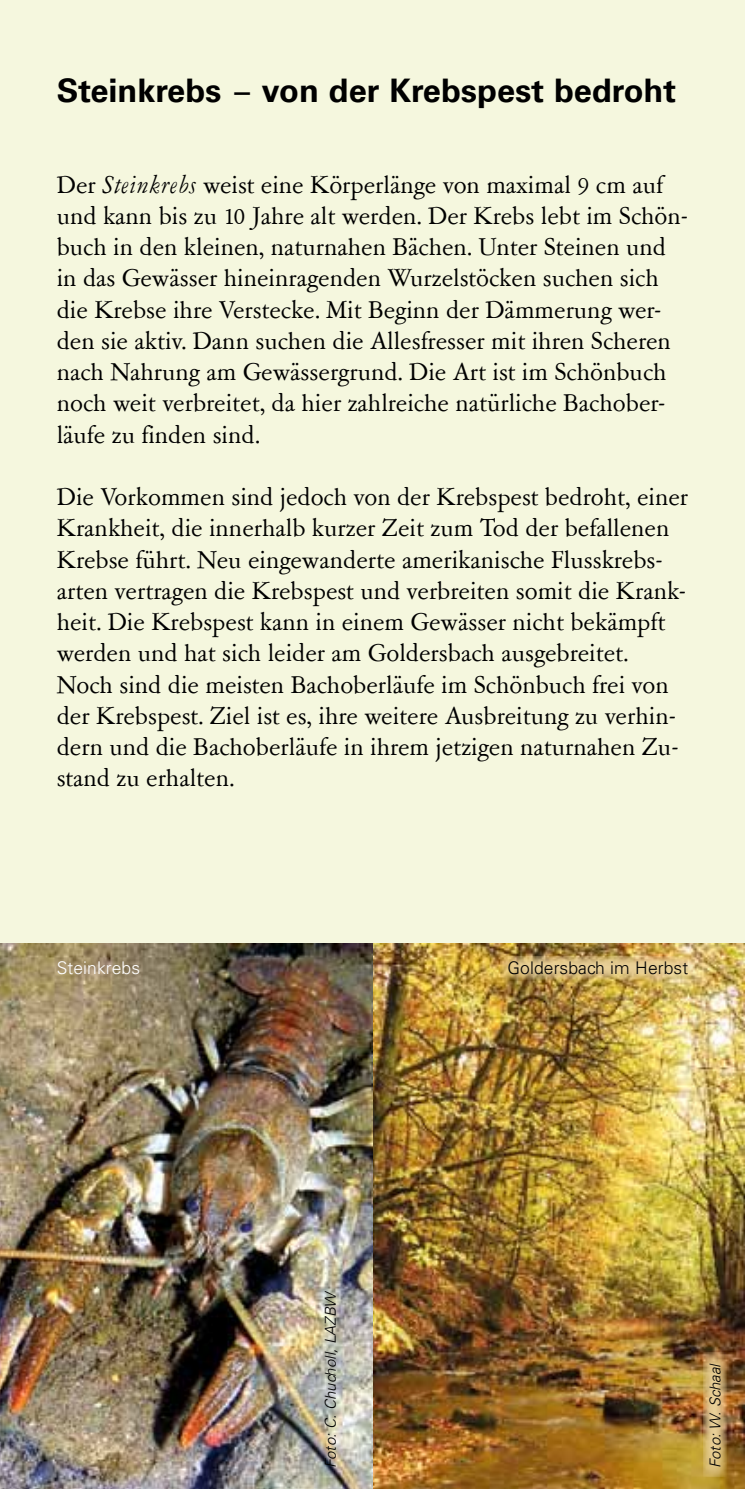
<style>
.page{position:relative;width:745px;height:1489px;background:#fff}
.page>*{position:absolute;margin:0;border:0;box-sizing:border-box;transform-origin:0 0}
.t1{font:700 32.5px "Univers LT";color:#000}
.t2{font:27.5px/31.2px "Garamont Amst SB Rom";color:#000}
.t3{font:300 17.5px "Univers LT";letter-spacing:.005em;color:#000}
.t4{font:300 17.5px "Univers LT";letter-spacing:.005em;color:#fff}
.t5{font:italic 300 15px "Univers LT";letter-spacing:.005em;color:#000}
.s1{font-family:"Univers"}
.s2{font-family:"Garamont Amst SB";font-style:italic}
</style>
<div class="page">
<div style="left:0;top:0;width:744px;height:1488px;background:#f5f7de"></div>
<hr style="left:744px;top:0;width:1px;height:1488px;background:#f5f7de">
<img style="left:0;top:943px;width:744px;height:545px">
<svg style="left:500px;top:956px;width:194px;height:23px;background:#d9bd7f"></svg>
<svg style="left:702px;top:1351px;width:24px;height:125px;background:#ccac6f"></svg>
<p class="t1" style="left:57px;top:71px;width:620px">Steinkrebs <span class="s1">–</span> von der Krebspest bedroht</p>
<p class="t2" style="left:57px;top:170px;width:632px">Der <span class="s2">Steinkrebs</span> weist eine Körperlänge von maximal 9 cm auf und kann bis zu 10 Jahre alt werden. Der Krebs lebt im Schön&shy;buch in den kleinen, naturnahen Bächen. Unter Steinen und in das Gewässer hineinragenden Wurzelstöcken suchen sich die Krebse ihre Verstecke. Mit Beginn der Dämmerung wer&shy;den sie aktiv. Dann suchen die Allesfresser mit ihren Scheren nach Nahrung am Gewässergrund. Die Art ist im Schönbuch noch weit verbreitet, da hier zahlreiche natürliche Bachober&shy;läufe zu finden sind.</p>
<p class="t2" style="left:57px;top:482px;width:632px">Die Vorkommen sind jedoch von der Krebspest bedroht, einer Krankheit, die innerhalb kurzer Zeit zum Tod der befallenen Krebse führt. Neu eingewanderte amerikanische Flusskrebs&shy;arten vertragen die Krebspest und verbreiten somit die Krank&shy;heit. Die Krebspest kann in einem Gewässer nicht bekämpft werden und hat sich leider am Goldersbach ausgebreitet.<br>Noch sind die meisten Bachoberläufe im Schönbuch frei von der Krebspest. Ziel ist es, ihre weitere Ausbreitung zu verhin&shy;dern und die Bachoberläufe in ihrem jetzigen naturnahen Zu&shy;stand zu erhalten.</p>
<p class="t4" style="left:57px;top:957px;width:85px">Steinkrebs</p>
<p class="t3" style="left:507px;top:957px;width:182px">Goldersbach im Herbst</p>
<p class="t5" style="left:321px;top:1467px;width:179px;rotate:-90deg">Foto: C. Chucholl, LAZBW</p>
<p class="t5" style="left:705px;top:1467px;width:106px;rotate:-90deg">Foto: W. Schaal</p>
</div>
